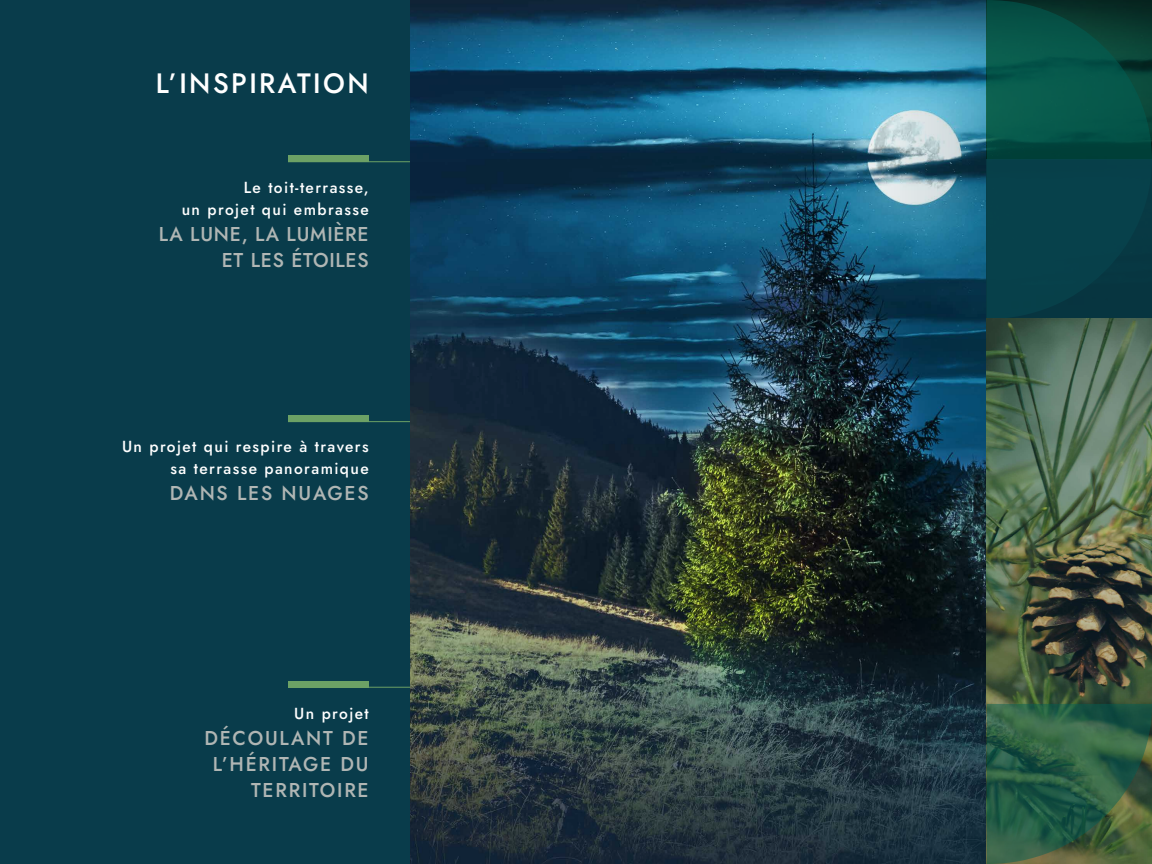
<style>
.page{position:relative;width:1152px;height:864px;background:#fff}
.page>*{position:absolute;margin:0;border:0;box-sizing:border-box;transform-origin:0 0}
.t1{font:500 28px "Jost";letter-spacing:.09em;color:#fff}
.t2{font:500 20px/26px "Jost";letter-spacing:.09em;color:#b0b6b4;text-align:right}
.t3{font:500 20px/26px "Jost";letter-spacing:.04em;color:#b0b6b4;text-align:right}
.t4{font:500 16px/22px "Jost";letter-spacing:.09em;color:#fff;text-align:right}
</style>
<div class="page">
<div style="left:0;top:0;width:411px;height:864px;background:#093c4b"></div>
<hr style="left:288px;top:161px;width:507px;height:1px;background:#6ca165">
<div style="left:288px;top:156px;width:81px;height:6px;background:#6ca165"></div>
<hr style="left:288px;top:421px;width:507px;height:1px;background:#6ca165">
<div style="left:288px;top:415px;width:81px;height:7px;background:#6ca165"></div>
<hr style="left:288px;top:687px;width:507px;height:1px;background:#6ca165">
<div style="left:288px;top:681px;width:81px;height:6px;background:#6ca165"></div>
<img style="left:411px;top:0;width:576px;height:864px">
<svg style="left:987px;top:0;width:165px;height:319px;background:#074645"></svg>
<img style="left:987px;top:319px;width:165px;height:385px">
<svg style="left:987px;top:704px;width:165px;height:160px;background:#325f43"></svg>
<h1 class="t1" style="left:156px;top:64px;width:214px">L’INSPIRATION</h1>
<p class="t4" style="left:182px;top:177px;width:188px">Le toit-terrasse,<br>un projet qui embrasse</p>
<p class="t3" style="left:159px;top:222px;width:211px">LA LUNE, LA LUMIÈRE<br>ET LES ÉTOILES</p>
<p class="t4" style="left:122px;top:436px;width:248px">Un projet qui respire à travers sa terrasse panoramique</p>
<p class="t2" style="left:170px;top:480px;width:200px">DANS LES NUAGES</p>
<p class="t4" style="left:294px;top:702px;width:76px">Un projet</p>
<p class="t2" style="left:204px;top:725px;width:166px">DÉCOULANT DE<br>L’HÉRITAGE DU<br>TERRITOIRE</p>
</div>
